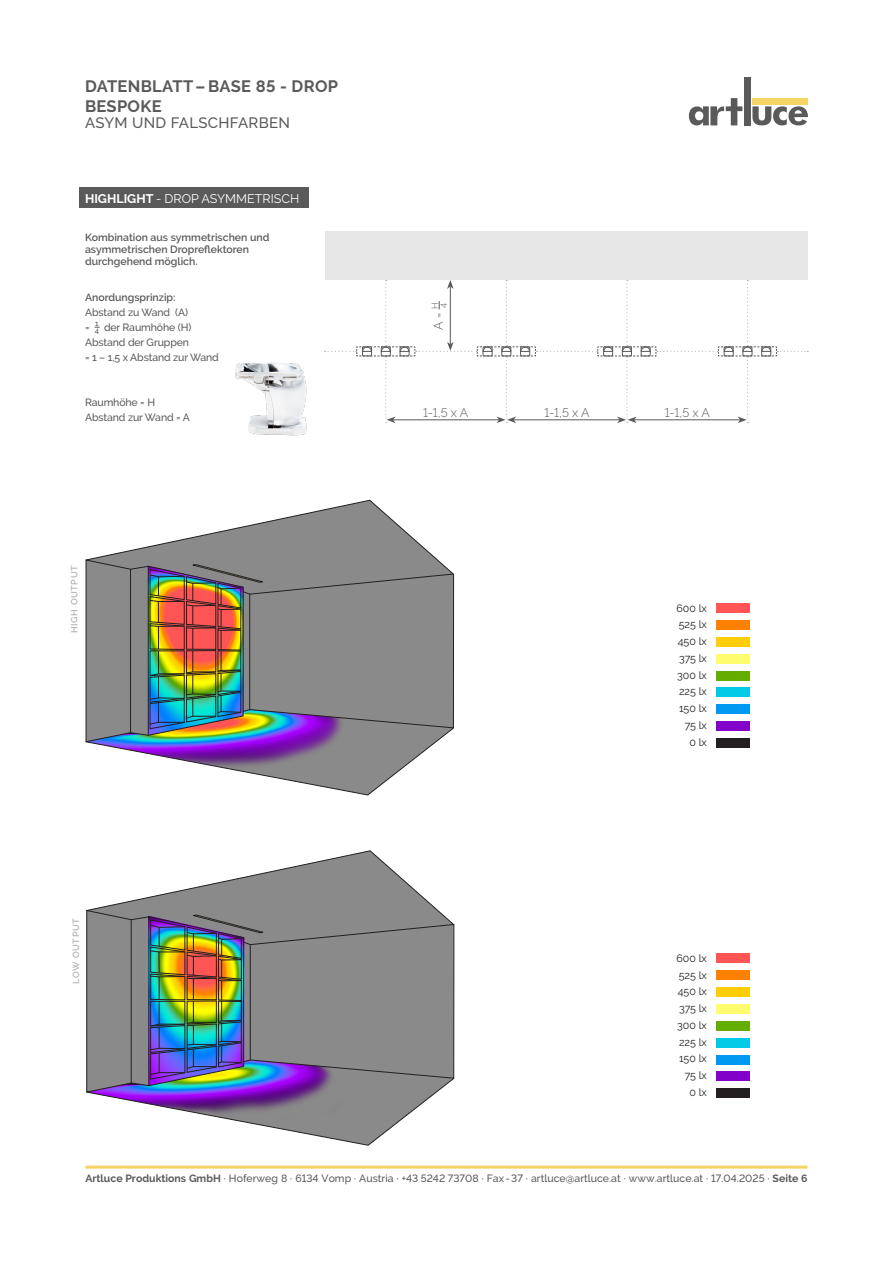
<style>
.page{position:relative;width:893px;height:1263px;background:#fff}
.page>*{position:absolute;margin:0;border:0;box-sizing:border-box;transform-origin:0 0}
.Titel_-_Datenblatt{font:700 16.5px "Raleway";letter-spacing:.02em;color:#5a5a5a}
.Untertitel_-_Datenblatt{font:500 15px "Raleway";letter-spacing:.02em;color:#5a5a5a}
.t1{font:12.6px "Raleway";color:#fff}
.Tabelle_-_Werte_-_Zentr_-_Reg{font:300 12.45px "Raleway";color:#5a5a5a}
.t2{font:10.65px "Raleway";color:#231f20}
.t3{font:500 10.5px "Raleway";letter-spacing:-.01em;color:#5a5a5a}
.Tabelle_-_Werte_-_Zentr_-_Reg-2{font:600 10.5px "Raleway";color:#5a5a5a}
.Tabelle_-_Werte_-_LO_HO{font:600 9px "Raleway";letter-spacing:.07em;color:#b4b4b4}
.Tabelle_-_Werte_-_Zentr_-_Reg-3{font:300 9px "Raleway";color:#5a5a5a}
.t4{font:500 7.5px "Raleway";color:#5a5a5a}
.s1{font-weight:700}
</style>
<div class="page">
<hr style="left:85px;top:1165px;width:722px;height:3px;background:#f5d364">
<svg style="left:689px;top:98px;width:53px;height:27px"></svg>
<div style="left:744px;top:77px;width:7px;height:48px;background:#5a5a5a"></div>
<svg style="left:752px;top:106px;width:56px;height:19px"></svg>
<div style="left:752px;top:98px;width:56px;height:7px;background:#f5d364"></div>
<div style="left:79px;top:187px;width:230px;height:21px;background:#5a5a5a"></div>
<img style="left:235px;top:351px;width:90px;height:85px">
<div style="left:326px;top:231px;width:482px;height:49px;background:#e6e6e6"></div>
<svg style="left:325px;top:280px;width:483px;height:143px"></svg>
<svg style="left:86px;top:850px;width:369px;height:296px"></svg>
<div style="left:716px;top:954px;width:33px;height:9px;background:#f55"></div>
<div style="left:716px;top:970px;width:33px;height:10px;background:#ff8000"></div>
<div style="left:716px;top:987px;width:33px;height:10px;background:#ffce08"></div>
<div style="left:716px;top:1004px;width:33px;height:9px;background:#fffc6e"></div>
<div style="left:716px;top:1021px;width:33px;height:9px;background:#62ad00"></div>
<div style="left:716px;top:1038px;width:33px;height:9px;background:#01c9e6"></div>
<div style="left:716px;top:1055px;width:33px;height:9px;background:#0099f1"></div>
<div style="left:716px;top:1072px;width:33px;height:9px;background:#8202c9"></div>
<div style="left:716px;top:1088px;width:33px;height:10px;background:#231f20"></div>
<div style="left:716px;top:603px;width:33px;height:10px;background:#f55"></div>
<div style="left:716px;top:620px;width:33px;height:10px;background:#ff8000"></div>
<div style="left:716px;top:637px;width:33px;height:9px;background:#ffce08"></div>
<div style="left:716px;top:654px;width:33px;height:9px;background:#fffc6e"></div>
<div style="left:716px;top:671px;width:33px;height:9px;background:#62ad00"></div>
<div style="left:716px;top:688px;width:33px;height:9px;background:#01c9e6"></div>
<div style="left:716px;top:705px;width:33px;height:9px;background:#0099f1"></div>
<div style="left:716px;top:721px;width:33px;height:10px;background:#8202c9"></div>
<div style="left:716px;top:738px;width:33px;height:10px;background:#231f20"></div>
<svg style="left:85px;top:500px;width:370px;height:295px"></svg>
<p class="Titel_-_Datenblatt" style="left:85px;top:77px;width:255px">DATENBLATT–BASE 85 - DROP</p>
<p class="Titel_-_Datenblatt" style="left:85px;top:97px;width:78px">BESPOKE</p>
<p class="Untertitel_-_Datenblatt" style="left:85px;top:114px;width:206px">ASYM UND FALSCHFARBEN</p>
<p class="t1" style="left:85px;top:191px;width:216px"><span class="s1">HIGHLIGHT</span> - DROP ASYMMETRISCH</p>
<p class="Tabelle_-_Werte_-_Zentr_-_Reg-2" style="left:85px;top:231px;width:186px">Kombination aus symmetrischen und</p>
<p class="Tabelle_-_Werte_-_Zentr_-_Reg-2" style="left:85px;top:243px;width:165px">asymmetrischen Dropreflektoren</p>
<p class="Tabelle_-_Werte_-_Zentr_-_Reg-2" style="left:85px;top:255px;width:114px">durchgehend möglich.</p>
<p class="Tabelle_-_Werte_-_Zentr_-_Reg-2" style="left:85px;top:291px;width:92px">Anordungsprinzip:</p>
<p class="t3" style="left:85px;top:306px;width:105px">Abstand zu Wand (A)</p>
<p class="t3" style="left:85px;top:321px;width:6px">=</p>
<p class="Tabelle_-_Werte_-_Zentr_-_Reg-3" style="left:430px;top:309px;width:8px;rotate:-90deg">H</p>
<p class="Tabelle_-_Werte_-_Zentr_-_Reg-3" style="left:439px;top:308px;width:7px;rotate:-90deg">4</p>
<p class="Tabelle_-_Werte_-_Zentr_-_Reg" style="left:431px;top:330px;width:18px;rotate:-90deg">A =</p>
<p class="t4" style="left:95px;top:319px;width:5px">1</p>
<p class="t4" style="left:95px;top:326px;width:6px">4</p>
<p class="t3" style="left:104px;top:321px;width:89px">der Raumhöhe (H)</p>
<p class="t3" style="left:85px;top:336px;width:106px">Abstand der Gruppen</p>
<p class="t3" style="left:85px;top:351px;width:135px">= 1 – 1,5 x Abstand zur Wand</p>
<p class="t3" style="left:85px;top:396px;width:72px">Raumhöhe = H</p>
<p class="t3" style="left:85px;top:411px;width:106px">Abstand zur Wand = A</p>
<p class="Tabelle_-_Werte_-_Zentr_-_Reg" style="left:665px;top:405px;width:47px">1-1,5 x A</p>
<p class="Tabelle_-_Werte_-_Zentr_-_Reg" style="left:423px;top:405px;width:47px">1-1,5 x A</p>
<p class="Tabelle_-_Werte_-_Zentr_-_Reg" style="left:544px;top:405px;width:47px">1-1,5 x A</p>
<p class="Tabelle_-_Werte_-_LO_HO" style="left:69px;top:633px;width:69px;rotate:-90deg">HIGH OUTPUT</p>
<p class="Tabelle_-_Werte_-_LO_HO" style="left:71px;top:984px;width:67px;rotate:-90deg">LOW OUTPUT</p>
<p class="t2" style="left:676px;top:602px;width:32px">600 lx</p>
<p class="t2" style="left:679px;top:618px;width:30px">525 lx</p>
<p class="t2" style="left:678px;top:635px;width:31px">450 lx</p>
<p class="t2" style="left:679px;top:652px;width:29px">375 lx</p>
<p class="t2" style="left:677px;top:669px;width:31px">300 lx</p>
<p class="t2" style="left:679px;top:685px;width:29px">225 lx</p>
<p class="t2" style="left:679px;top:702px;width:29px">150 lx</p>
<p class="t2" style="left:685px;top:719px;width:24px">75 lx</p>
<p class="t2" style="left:689px;top:736px;width:19px">0 lx</p>
<p class="t2" style="left:676px;top:952px;width:32px">600 lx</p>
<p class="t2" style="left:679px;top:969px;width:30px">525 lx</p>
<p class="t2" style="left:678px;top:985px;width:31px">450 lx</p>
<p class="t2" style="left:679px;top:1002px;width:29px">375 lx</p>
<p class="t2" style="left:677px;top:1019px;width:31px">300 lx</p>
<p class="t2" style="left:679px;top:1036px;width:29px">225 lx</p>
<p class="t2" style="left:679px;top:1052px;width:29px">150 lx</p>
<p class="t2" style="left:685px;top:1069px;width:24px">75 lx</p>
<p class="t2" style="left:689px;top:1086px;width:19px">0 lx</p>
<p class="t3" style="left:85px;top:1172px;width:724px"><span class="s1">Artluce Produktions GmbH</span> · Hoferweg 8 · 6134 Vomp · Austria · +43 5242 73708 · Fax-37 · artluce@artluce.at · www.artluce.at · 17.04.2025 · <span class="s1">Seite 6</span></p>
</div>
